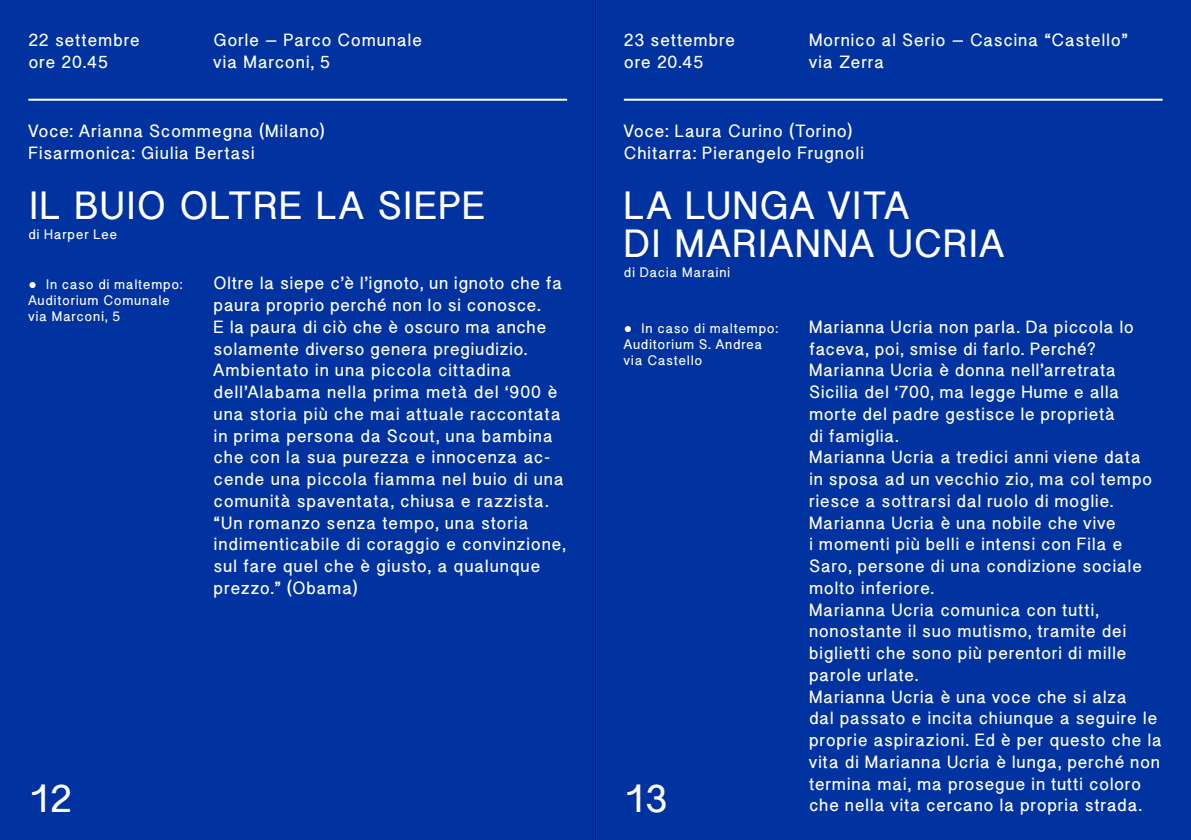
<style>
.page{position:relative;width:1191px;height:840px;background:#fff}
.page>*{position:absolute;margin:0;border:0;box-sizing:border-box;transform-origin:0 0}
.t1{font:700 40px/38px "Boxer";letter-spacing:.03em;color:#fff}
.t2{font:700 18px/21.8px "Boxer";letter-spacing:.04em;color:#fff}
.t3{font:700 14px/16px "Boxer";letter-spacing:.055em;color:#fff}
.s1{font-family:"Courier New";font-weight:400}
</style>
<div class="page">
<div style="left:0;top:0;width:595px;height:839px;background:#0033a0"></div>
<div style="left:595px;top:0;width:596px;height:839px;background:#0033a0"></div>
<hr style="left:28px;top:99px;width:539px;height:2px;background:#fff">
<hr style="left:624px;top:99px;width:538px;height:2px;background:#fff">
<hr style="left:595px;top:0;width:1px;height:839px;background:#1d1d1b">
<p class="t2" style="left:214px;top:29px;width:210px">Gorle – Parco Comunale via Marconi, 5</p>
<p class="t2" style="left:809px;top:29px;width:320px">Mornico al Serio – Cascina “Castello” via Zerra</p>
<p class="t2" style="left:28px;top:29px;width:113px">22 settembre ore 20.45</p>
<p class="t2" style="left:624px;top:29px;width:113px">23 settembre ore 20.45</p>
<p class="t2" style="left:28px;top:120px;width:298px">Voce: Arianna Scommegna (Milano)<br>Fisarmonica: Giulia Bertasi</p>
<h1 class="t1" style="left:28px;top:186px;width:459px">IL BUIO OLTRE LA SIEPE</h1>
<p class="t3" style="left:28px;top:226px;width:90px">di Harper Lee</p>
<p class="t2" style="left:214px;top:272px;width:354px">Oltre la siepe c’è l’ignoto, un ignoto che fa paura proprio perché non lo si conosce.<br>E la paura di ciò che è oscuro ma anche solamente diverso genera pregiudizio.<br>Ambientato in una piccola cittadina dell’Alabama nella prima metà del ‘900 è una storia più che mai attuale raccontata in prima persona da Scout, una bambina che con la sua purezza e innocenza ac&shy;cende una piccola fiamma nel buio di una comunità spaventata, chiusa e razzista. “Un romanzo senza tempo, una storia indimenticabile di coraggio e convinzione, sul fare quel che è giusto, a qualunque prezzo.” (Obama)</p>
<p class="t2" style="left:624px;top:120px;width:242px">Voce: Laura Curino (Torino)<br>Chitarra: Pierangelo Frugnoli</p>
<h1 class="t1" style="left:624px;top:186px;width:382px">LA LUNGA VITA<br>DI MARIANNA UCRIA</h1>
<p class="t3" style="left:624px;top:264px;width:108px">di Dacia Maraini</p>
<p class="t3" style="left:28px;top:276px;width:156px"><span class="s1">●</span> In caso di maltempo:<br>Auditorium Comunale via Marconi, 5</p>
<p class="t2" style="left:809px;top:315px;width:354px">Marianna Ucria non parla. Da piccola lo faceva, poi, smise di farlo. Perché?<br>Marianna Ucria è donna nell’arretrata Sicilia del ‘700, ma legge Hume e alla morte del padre gestisce le proprietà<br>di famiglia.<br>Marianna Ucria a tredici anni viene data<br>in sposa ad un vecchio zio, ma col tempo riesce a sottrarsi dal ruolo di moglie.<br>Marianna Ucria è una nobile che vive<br>i momenti più belli e intensi con Fila e Saro, persone di una condizione sociale molto inferiore.<br>Marianna Ucria comunica con tutti, nonostante il suo mutismo, tramite dei biglietti che sono più perentori di mille parole urlate.<br>Marianna Ucria è una voce che si alza<br>dal passato e incita chiunque a seguire le proprie aspirazioni. Ed è per questo che la vita di Marianna Ucria è lunga, perché non termina mai, ma prosegue in tutti coloro che nella vita cercano la propria strada.</p>
<p class="t3" style="left:624px;top:320px;width:156px"><span class="s1">●</span> In caso di maltempo:<br>Auditorium S. Andrea via Castello</p>
<h1 class="t1" style="left:28px;top:778px;width:46px">12</h1>
<h1 class="t1" style="left:624px;top:778px;width:46px">13</h1>
</div>
